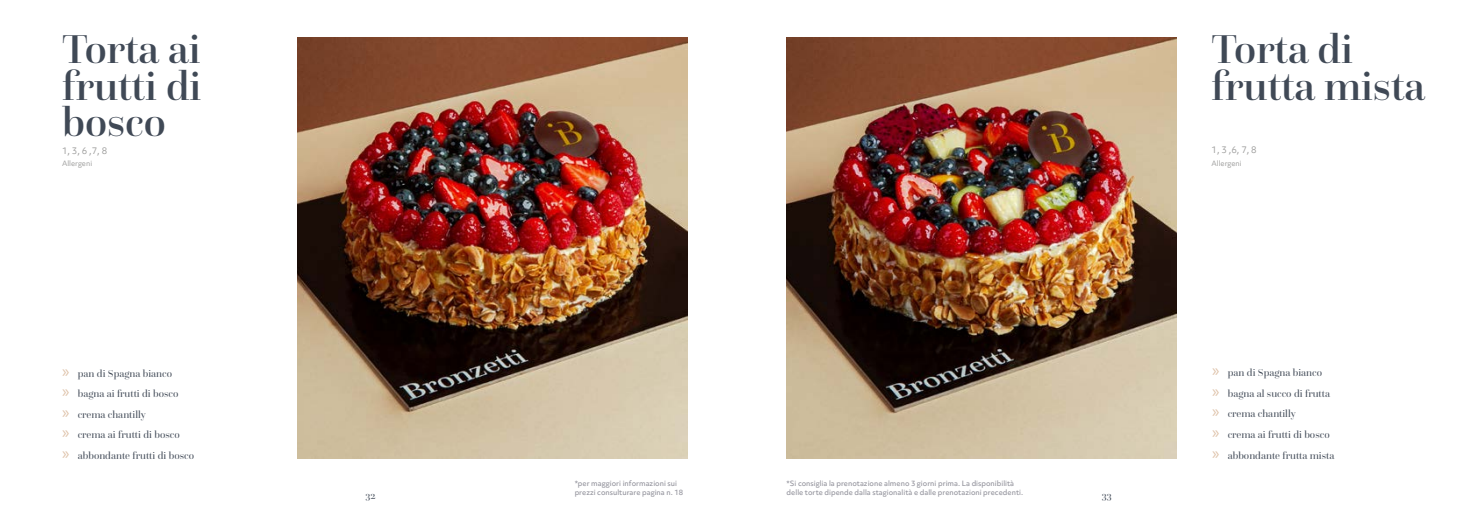
<style>
.page{position:relative;width:1474px;height:521px;background:#fff}
.page>*{position:absolute;margin:0;border:0;box-sizing:border-box;transform-origin:0 0}
.t1{font:500 42px/36.8px "Questa Grande";color:#404956;text-align:justify}
.t2{font:10.5px/20.6px "Questa Grande";color:#404956}
.t3{font:8.75px "Objektiv Mk 3";color:#9d9d9c}
.t4{font:500 7px/8.8px "Objektiv Mk 3";color:#95959e}
.t5{font:7px "Objektiv Mk 3";color:#9d9d9c}
.s1{font-family:"Myriad Pro";font-size:17.5px;color:#dfc3aa}
</style>
<div class="page">
<img style="left:297px;top:37px;width:390px;height:422px">
<img style="left:786px;top:37px;width:390px;height:422px">
<h1 class="t1" style="left:62px;top:31px;width:141px">Torta ai frutti di bosco</h1>
<p class="t3" style="left:62px;top:145px;width:47px">1, 3, 6 ,7, 8</p>
<h1 class="t1" style="left:1211px;top:31px;width:215px">Torta di frutta mista</h1>
<p class="t3" style="left:1211px;top:144px;width:47px">1, 3 ,6, 7, 8</p>
<p class="t5" style="left:62px;top:158px;width:32px">Allergeni</p>
<p class="t5" style="left:1211px;top:158px;width:32px">Allergeni</p>
<p class="t2" style="left:62px;top:363px;width:133px"><span class="s1">»</span> pan di Spagna bianco<br><span class="s1">»</span> bagna ai frutti di bosco<br><span class="s1">»</span> crema chantilly<br><span class="s1">»</span> crema ai frutti di bosco<br><span class="s1">»</span> abbondante frutti di bosco</p>
<p class="t4" style="left:574px;top:479px;width:110px">*per maggiori informazioni sui prezzi consulturare pagina n. 18</p>
<p class="t4" style="left:786px;top:479px;width:238px">*Si consiglia la prenotazione almeno 3 giorni prima. La disponibilità delle torte dipende dalla stagionalità e dalle prenotazioni precedenti.</p>
<p class="t2" style="left:365px;top:485px;width:12px">32</p>
<p class="t2" style="left:1101px;top:485px;width:11px">33</p>
<p class="t2" style="left:1211px;top:362px;width:124px"><span class="s1">»</span> pan di Spagna bianco<br><span class="s1">»</span> bagna al succo di frutta <span class="s1">»</span> crema chantilly<br><span class="s1">»</span> crema ai frutti di bosco <span class="s1">»</span> abbondante frutta mista</p>
</div>
